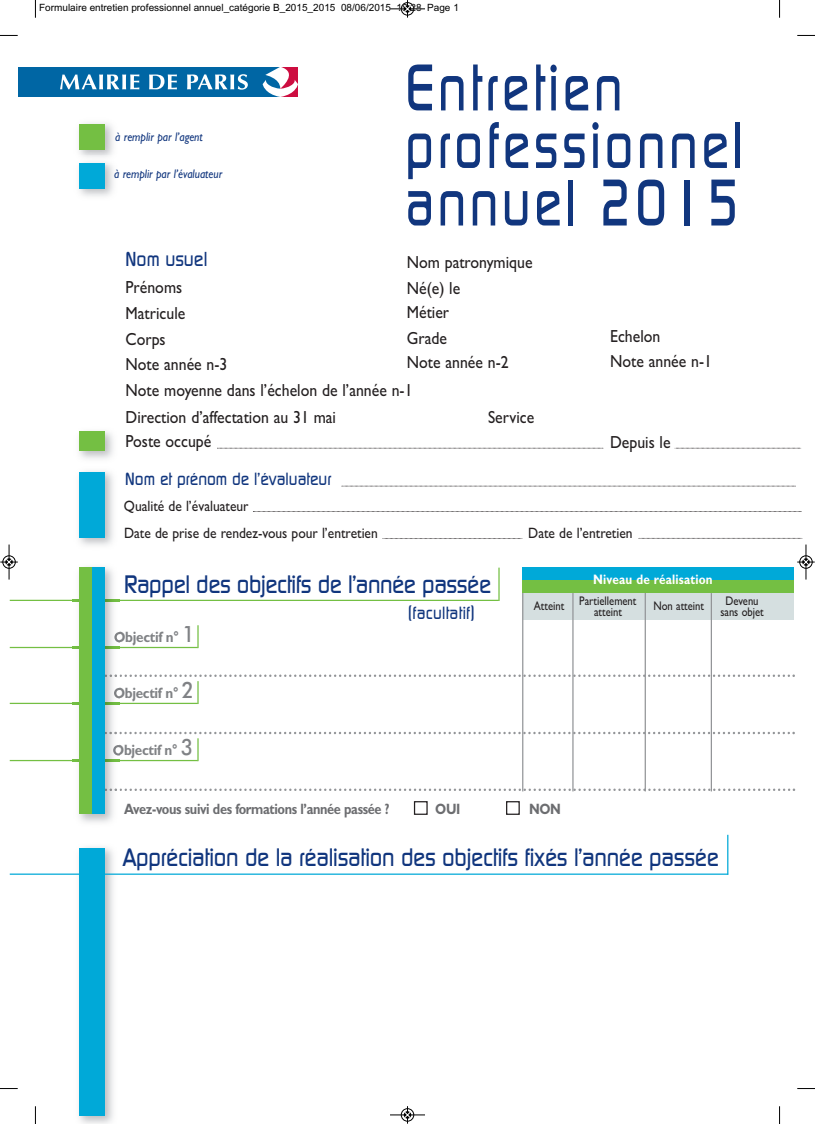
<style>
.page{position:relative;width:815px;height:1124px;background:#fff}
.page>*{position:absolute;margin:0;border:0;box-sizing:border-box;transform-origin:0 0}
.t1{font:65px/57.5px "Modaerne";letter-spacing:.065em;color:#11367e;scale:.8 1}
.t2{font:25px "Modaerne";letter-spacing:-.015em;color:#11367e;scale:.9 1}
.t3{font:20px "Modaerne";color:#11367e;scale:.9 1}
.t4{font:17.5px/24.8px "Gill Sans";color:#231f20;scale:.9 1}
.t5{font:17.5px "Modaerne";color:#11367e;scale:.9 1}
.t6{font:17.5px "Modaerne";letter-spacing:.02em;color:#11367e;scale:.9 1}
.t7{font:15px/27.2px "Gill Sans";color:#231f20;scale:.9 1}
.t8{font:700 15px "Gill Sans";letter-spacing:-.03em;color:#6c6d70;scale:.85 1}
.t9{font:700 15px "Gill Sans";letter-spacing:-.02em;color:#808285;scale:.9 1}
.t10{font:700 13.75px "Gill Sans";letter-spacing:.015em;color:#fff;scale:.85 1}
.t11{font:12.5px "Gill Sans";color:#231f20;scale:.85 1}
.t12{font:italic 12.5px "Gill Sans";color:#11367e;scale:.9 1}
.t13{font:10px "Arial";color:#000}
.s1{font-family:"Futura BT";font-weight:500;font-size:22.5px}
</style>
<div class="page">
<div style="left:522px;top:580px;width:272px;height:13px;background:#74bf43"></div>
<div style="left:522px;top:567px;width:271px;height:13px;background:#00a9d8"></div>
<div style="left:522px;top:593px;width:272px;height:26px;background:#d5dfe0"></div>
<img style="left:79px;top:431px;width:34px;height:115px">
<div style="left:79px;top:431px;width:26px;height:20px;background:#74bf43"></div>
<img style="left:79px;top:123px;width:34px;height:74px">
<div style="left:79px;top:125px;width:26px;height:25px;background:#74bf43"></div>
<div style="left:79px;top:163px;width:26px;height:25px;background:#00a9d8"></div>
<img style="left:79px;top:464px;width:34px;height:1px">
<div style="left:79px;top:472px;width:26px;height:65px;background:#00a9d8"></div>
<img style="left:72px;top:847px;width:48px;height:276px">
<div style="left:79px;top:848px;width:26px;height:267px;background:#00a9d8"></div>
<svg style="left:18px;top:67px;width:280px;height:30px;background:#3780b2"></svg>
<svg style="left:218px;top:448px;width:386px;height:1px"></svg>
<svg style="left:341px;top:485px;width:455px;height:1px"></svg>
<svg style="left:253px;top:511px;width:549px;height:1px"></svg>
<svg style="left:382px;top:538px;width:141px;height:1px"></svg>
<svg style="left:638px;top:538px;width:165px;height:1px"></svg>
<svg style="left:675px;top:448px;width:126px;height:1px"></svg>
<hr style="left:498px;top:567px;width:2px;height:34px;background:#74bf43">
<hr style="left:522px;top:593px;width:1px;height:198px;background:#939598">
<hr style="left:10px;top:599px;width:489px;height:2px;background:#74bf43">
<hr style="left:727px;top:834px;width:1px;height:40px;background:#00a9d8">
<hr style="left:10px;top:873px;width:718px;height:1px;background:#00a9d8">
<hr style="left:197px;top:625px;width:2px;height:23px;background:#74bf43">
<hr style="left:10px;top:646px;width:188px;height:2px;background:#74bf43">
<hr style="left:197px;top:681px;width:2px;height:23px;background:#74bf43">
<hr style="left:10px;top:702px;width:188px;height:2px;background:#74bf43">
<hr style="left:197px;top:738px;width:2px;height:23px;background:#74bf43">
<hr style="left:10px;top:759px;width:188px;height:2px;background:#74bf43">
<hr style="left:572px;top:593px;width:2px;height:198px;background:#939598">
<hr style="left:645px;top:593px;width:1px;height:198px;background:#939598">
<hr style="left:711px;top:593px;width:1px;height:198px;background:#939598">
<div style="left:414px;top:801px;width:14px;height:13px;border:1px solid #231f20"></div>
<div style="left:506px;top:801px;width:14px;height:13px;border:1px solid #231f20"></div>
<img style="left:72px;top:567px;width:48px;height:256px">
<img style="left:72px;top:599px;width:48px;height:2px">
<img style="left:72px;top:646px;width:48px;height:2px">
<svg style="left:114px;top:631px;width:6px;height:12px"></svg>
<img style="left:72px;top:702px;width:48px;height:2px">
<svg style="left:114px;top:687px;width:6px;height:12px"></svg>
<img style="left:72px;top:759px;width:48px;height:2px">
<svg style="left:113px;top:745px;width:7px;height:11px"></svg>
<svg style="left:105px;top:674px;width:690px;height:3px"></svg>
<svg style="left:105px;top:731px;width:690px;height:3px"></svg>
<svg style="left:105px;top:788px;width:690px;height:2px"></svg>
<div style="left:79px;top:567px;width:13px;height:247px;background:#74bf43"></div>
<div style="left:92px;top:567px;width:13px;height:247px;background:#00a9d8"></div>
<svg style="left:35px;top:0;width:1px;height:18px"></svg>
<svg style="left:0;top:35px;width:18px;height:1px"></svg>
<svg style="left:779px;top:0;width:1px;height:18px"></svg>
<svg style="left:797px;top:35px;width:18px;height:1px"></svg>
<svg style="left:35px;top:1106px;width:1px;height:17px"></svg>
<svg style="left:0;top:1088px;width:18px;height:1px"></svg>
<svg style="left:779px;top:1106px;width:1px;height:17px"></svg>
<svg style="left:797px;top:1088px;width:18px;height:1px"></svg>
<div style="left:401px;top:2px;width:13px;height:14px;border:1px solid #fff;border-radius:50%"></div>
<hr style="left:390px;top:9px;width:35px;height:1px;background:#000">
<div style="left:401px;top:2px;width:13px;height:13px;border:1px solid #000;border-radius:50%"></div>
<svg style="left:404px;top:0;width:7px;height:18px"></svg>
<hr style="left:390px;top:1114px;width:35px;height:1px;background:#000">
<div style="left:401px;top:1108px;width:13px;height:13px;border:1px solid #000;border-radius:50%"></div>
<svg style="left:404px;top:1106px;width:7px;height:17px"></svg>
<div style="left:2px;top:555px;width:14px;height:13px;border:1px solid #fff;border-radius:50%"></div>
<hr style="left:9px;top:544px;width:1px;height:35px;background:#000">
<div style="left:3px;top:555px;width:12px;height:13px;border:1px solid #000;border-radius:50%"></div>
<svg style="left:0;top:558px;width:18px;height:7px"></svg>
<div style="left:799px;top:555px;width:14px;height:13px;border:1px solid #fff;border-radius:50%"></div>
<hr style="left:806px;top:544px;width:1px;height:35px;background:#000">
<div style="left:800px;top:555px;width:12px;height:13px;border:1px solid #000;border-radius:50%"></div>
<svg style="left:797px;top:558px;width:18px;height:7px"></svg>
<p class="t13" style="left:39px;top:2px;width:421px">Formulaire entretien professionnel annuel_catégorie B_2015_2015 08/06/2015 15:28 Page 1</p>
<p class="t12" style="left:115px;top:129px;width:99px">à remplir par l’agent</p>
<p class="t12" style="left:114px;top:166px;width:122px">à remplir par l’évaluateur</p>
<p class="t3" style="left:126px;top:248px;width:92px">Nom usuel</p>
<h1 class="t1" style="left:405px;top:58px;width:424px">Entretien professionnel annuel 2015</h1>
<p class="t4" style="left:407px;top:249px;width:141px">Nom patronymique</p>
<p class="t4" style="left:126px;top:274px;width:64px">Prénoms</p>
<p class="t4" style="left:407px;top:275px;width:61px">Né(e) le</p>
<p class="t4" style="left:126px;top:301px;width:68px">Matricule</p>
<p class="t4" style="left:126px;top:326px;width:46px">Corps</p>
<p class="t4" style="left:407px;top:300px;width:49px">Métier</p>
<p class="t4" style="left:407px;top:325px;width:46px">Grade</p>
<p class="t4" style="left:610px;top:324px;width:57px">Echelon</p>
<p class="t4" style="left:126px;top:351px;width:115px">Note année n-3</p>
<p class="t4" style="left:407px;top:350px;width:115px">Note année n-2</p>
<p class="t4" style="left:610px;top:348px;width:115px">Note année n-1</p>
<p class="t4" style="left:126px;top:377px;width:320px">Note moyenne dans l’échelon de l’année n-1</p>
<p class="t4" style="left:488px;top:404px;width:53px">Service</p>
<p class="t4" style="left:126px;top:404px;width:235px">Direction d’affectation au 31 mai<br>Poste occupé</p>
<p class="t5" style="left:125px;top:469px;width:230px">Nom et prénom de l’évaluateur</p>
<p class="t4" style="left:610px;top:430px;width:69px">Depuis le</p>
<p class="t7" style="left:124px;top:492px;width:284px">Qualité de l’évaluateur<br>Date de prise de rendez-vous pour l’entretien</p>
<h2 class="t2" style="left:124px;top:570px;width:409px">Rappel des objectifs de l’année passée</h2>
<p class="t6" style="left:408px;top:603px;width:75px">(facultatif)</p>
<p class="t9" style="left:114px;top:628px;width:91px">Objectif n° <span class="s1">1</span></p>
<p class="t9" style="left:113px;top:684px;width:91px">Objectif n° <span class="s1">2</span></p>
<p class="t9" style="left:113px;top:741px;width:91px">Objectif n° <span class="s1">3</span></p>
<p class="t7" style="left:528px;top:519px;width:117px">Date de l’entretien</p>
<p class="t10" style="left:593px;top:570px;width:142px">Niveau de réalisation</p>
<p class="t11" style="left:534px;top:593px;width:122px">Atteint Partiellement</p>
<p class="t11" style="left:653px;top:598px;width:61px">Non atteint</p>
<p class="t11" style="left:726px;top:593px;width:40px">Devenu</p>
<p class="t11" style="left:594px;top:604px;width:34px">atteint</p>
<p class="t11" style="left:720px;top:604px;width:53px">sans objet</p>
<p class="t8" style="left:124px;top:800px;width:314px">Avez-vous suivi des formations l’année passée ?</p>
<p class="t8" style="left:435px;top:800px;width:31px">OUI</p>
<p class="t8" style="left:529px;top:800px;width:39px">NON</p>
<h2 class="t2" style="left:123px;top:843px;width:664px">Appréciation de la réalisation des objectifs fixés l’année passée</h2>
</div>
